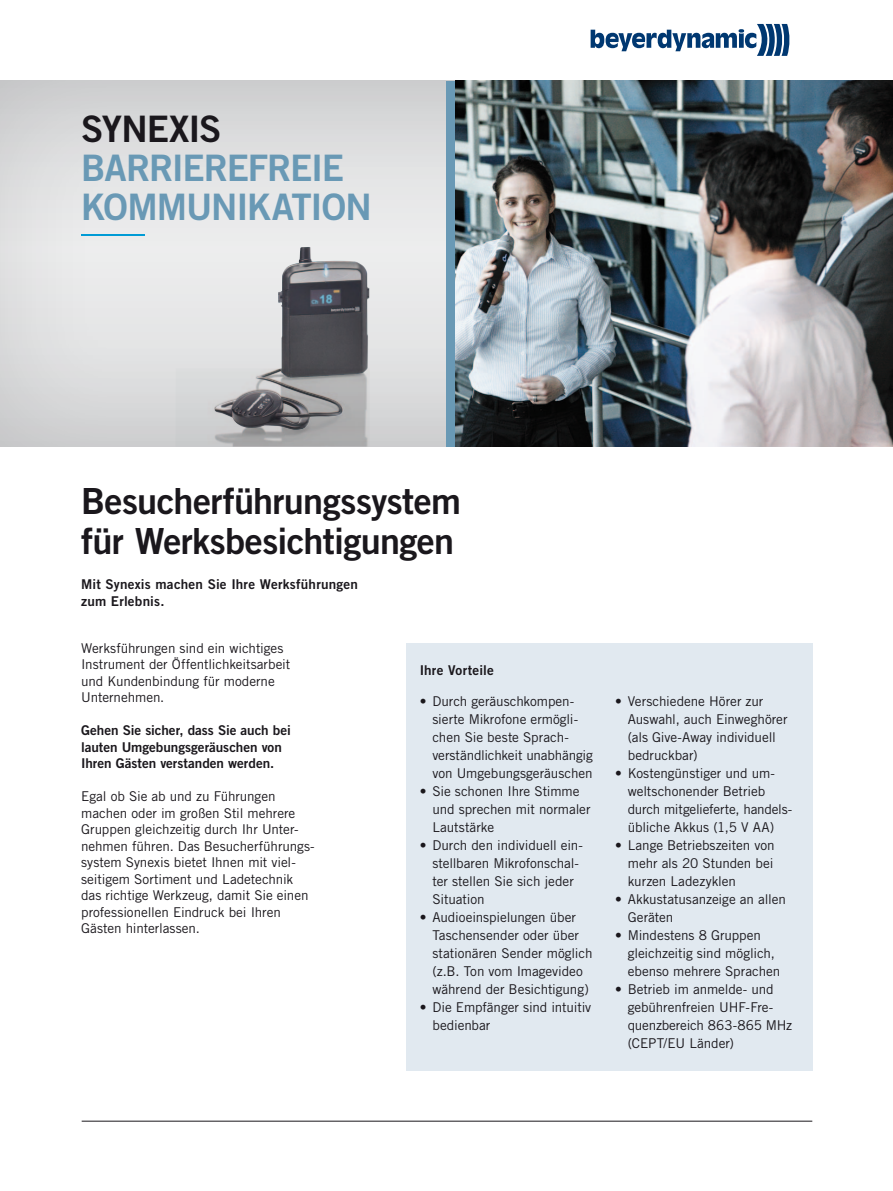
<style>
.page{position:relative;width:893px;height:1191px;background:#fff}
.page>*{position:absolute;margin:0;border:0;box-sizing:border-box;transform-origin:0 0}
.t1{font:36.45px/39.3px "Trade Gothic LT Std Bd 2";letter-spacing:-.035em;color:#6999b5}
.t2{font:36.45px "Trade Gothic LT Std Bd 2";letter-spacing:-.03em;color:#1a171c}
.t3{font:36px/40.5px "Trade Gothic LT Std Bd 2";letter-spacing:-.02em;color:#1a171c}
.t4{font:18.3px "Trade Gothic LT Std Bd 2";color:#009bd5;scale:7 1}
.t5{font:13.5px/18px "Trade Gothic LT Std";letter-spacing:-.005em;color:#1a171c}
.t6{font:13.5px/16.5px "Trade Gothic LT Std Bd 2";color:#1a171c}
</style>
<div class="page">
<div style="left:0;top:79px;width:893px;height:381px;background:#1a171c;opacity:.15"></div>
<div style="left:446px;top:81px;width:396px;height:365px;background:#6999b5"></div>
<img style="left:455px;top:81px;width:438px;height:365px">
<img style="left:176px;top:368px;width:194px;height:78px">
<img style="left:215px;top:247px;width:155px;height:183px">
<div style="left:568px;top:0;width:244px;height:80px;background:#fff"></div>
<svg style="left:591px;top:24px;width:199px;height:32px"></svg>
<div style="left:406px;top:643px;width:406px;height:427px;background:#e1e9f0"></div>
<hr style="left:82px;top:1120px;width:730px;height:1px;background:#1a171c">
<h1 class="t2" style="left:81px;top:106px;width:142px">synexis</h1>
<h1 class="t1" style="left:81px;top:148px;width:292px">barrierefreie kommunikation</h1>
<h3 class="t4" style="left:81px;top:222px;width:11px">–</h3>
<h2 class="t3" style="left:81px;top:480px;width:381px">Besucherführungssystem für Werksbesichtigungen</h2>
<p class="t6" style="left:81px;top:576px;width:278px">Mit Synexis machen Sie I hre Werksführungen zum Erlebnis.</p>
<p class="t5" style="left:81px;top:639px;width:211px;line-height:16.5px">Werksführungen sind ein wichtiges<br>Instrument der Öffentlichkeitsarbeit und Kundenbindung für moderne<br>Unternehmen.</p>
<p class="t6" style="left:81px;top:722px;width:211px">Gehen Sie sicher, dass Sie auch bei lauten U mgebungsgeräuschen von<br>I hren Gästen verstanden werden.</p>
<p class="t5" style="left:81px;top:788px;width:235px;line-height:16.5px">Egal ob Sie ab und zu Führungen machen oder im großen Stil mehrere Gruppen gleichzeitig durch Ihr Unter&shy;nehmen führen. Das Besucherführungs&shy;system Synexis bietet Ihnen mit viel&shy;seitigem Sortiment und Ladetechnik das richtige Werkzeug, damit Sie einen professionellen Eindruck bei Ihren Gästen hinterlassen.</p>
<p class="t6" style="left:420px;top:662px;width:76px">I hre Vorteile</p>
<p class="t5" style="left:432px;top:692px;width:162px;text-indent:-13px">• Durch geräuschkompen&shy;sierte Mikrofone ermögli&shy;chen Sie beste Sprach&shy;verständlichkeit unabhängig von Umgebungsgeräuschen</p>
<p class="t5" style="left:432px;top:782px;width:160px;text-indent:-13px">• Sie schonen Ihre Stimme und sprechen mit normaler<br>Lautstärke</p>
<p class="t5" style="left:432px;top:836px;width:152px;text-indent:-13px">• Durch den individuell ein&shy;stellbaren Mikrofonschal&shy;ter stellen Sie sich jeder<br>Situation</p>
<p class="t5" style="left:432px;top:908px;width:162px;text-indent:-13px">• Audioeinspielungen über<br>Taschensender oder über stationären Sender möglich (z.B. Ton vom Imagevideo während der Besichtigung)</p>
<p class="t5" style="left:432px;top:998px;width:160px;text-indent:-13px">• Die Empfänger sind intuitiv bedienbar</p>
<p class="t5" style="left:628px;top:692px;width:161px;text-indent:-13px">• Verschiedene Hörer zur<br>Auswahl, auch Einweghörer (als Give-Away individuell bedruckbar)</p>
<p class="t5" style="left:628px;top:764px;width:166px;text-indent:-13px">• Kostengünstiger und um&shy;weltschonender Betrieb durch mitgelieferte, handels&shy;übliche Akkus (1,5 V AA)</p>
<p class="t5" style="left:628px;top:836px;width:148px;text-align:justify;text-indent:-13px">• Lange Betriebszeiten von mehr als 20 Stunden bei kurzen Ladezyklen</p>
<p class="t5" style="left:628px;top:890px;width:160px;text-indent:-13px">• Akkustatusanzeige an allen<br>Geräten</p>
<p class="t5" style="left:628px;top:925px;width:154px;text-indent:-13px">• Mindestens 8 Gruppen gleichzeitig sind möglich, ebenso mehrere Sprachen</p>
<p class="t5" style="left:628px;top:979px;width:166px;text-indent:-13px">• Betrieb im anmelde- und gebührenfreien UHF-Fre&shy;quenzbereich 863-865 MHz (CEPT/EU Länder)</p>
</div>
